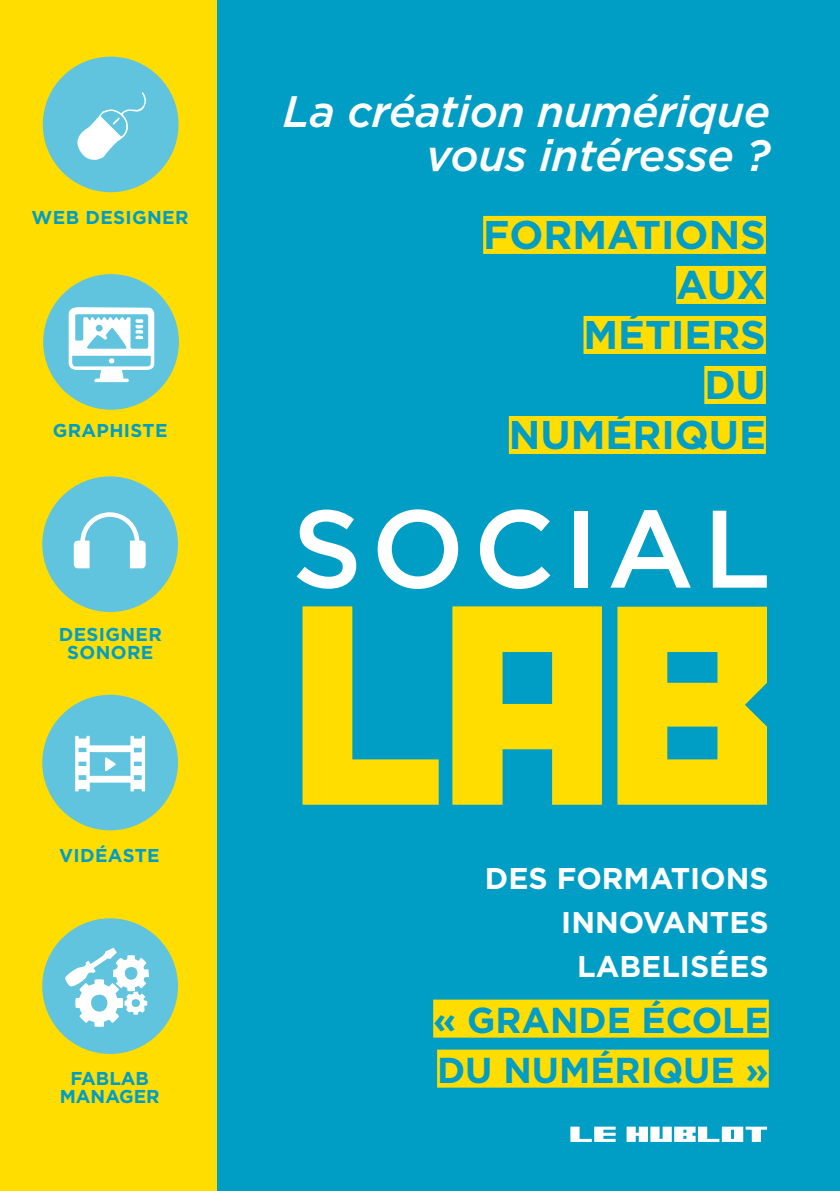
<style>
.page{position:relative;width:840px;height:1191px;background:#fff}
.page>*{position:absolute;margin:0;border:0;box-sizing:border-box;transform-origin:0 0}
.t1{font:500 110px "Gotham";letter-spacing:.08em;color:#fff}
.t2{font:italic 500 44px "Gotham";letter-spacing:-.01em;color:#fff}
.t3{font:700 40px/50px "Gotham";color:#009dc5;text-align:right}
.t4{font:700 36px "Gotham";color:#009dc5}
.t5{font:700 30px "Gotham";color:#fff}
.t6{font:700 18.6px "Gotham";letter-spacing:.02em;color:#009dc5}
.t7{font:700 18.6px "Gotham";color:#009dc5}
</style>
<div class="page">
<div style="left:0;top:0;width:220px;height:1191px;background:#fd0"></div>
<div style="left:217px;top:0;width:622px;height:1191px;background:#009dc5"></div>
<svg style="left:302px;top:606px;width:464px;height:198px;fill:#fd0"></svg>
<div style="left:483px;top:216px;width:282px;height:38px;background:#fd0"></div>
<div style="left:675px;top:266px;width:90px;height:38px;background:#fd0"></div>
<div style="left:583px;top:316px;width:182px;height:38px;background:#fd0"></div>
<div style="left:704px;top:366px;width:61px;height:38px;background:#fd0"></div>
<div style="left:508px;top:416px;width:257px;height:38px;background:#fd0"></div>
<div style="left:433px;top:999px;width:335px;height:38px;background:#fd0"></div>
<div style="left:437px;top:1049px;width:331px;height:38px;background:#fd0"></div>
<div style="left:43px;top:274px;width:136px;height:136px;background:#60c4de;border-radius:50%"></div>
<svg style="left:69px;top:307px;width:85px;height:75px"></svg>
<div style="left:42px;top:918px;width:136px;height:136px;background:#60c4de;border-radius:50%"></div>
<div style="left:43px;top:57px;width:135px;height:135px;background:#60c4de;border-radius:50%"></div>
<svg style="left:77px;top:92px;width:69px;height:68px"></svg>
<div style="left:42px;top:694px;width:136px;height:136px;background:#60c4de;border-radius:50%"></div>
<svg style="left:75px;top:736px;width:70px;height:55px"></svg>
<div style="left:42px;top:476px;width:136px;height:136px;background:#60c4de;border-radius:50%"></div>
<svg style="left:74px;top:512px;width:72px;height:56px"></svg>
<svg style="left:570px;top:1126px;width:196px;height:15px"></svg>
<svg style="left:65px;top:947px;width:84px;height:80px"></svg>
<p class="t6" style="left:32px;top:205px;width:158px">WEB DESIGNER</p>
<p class="t6" style="left:53px;top:418px;width:116px">GRAPHISTE</p>
<p class="t6" style="left:59px;top:622px;width:104px">DESIGNER</p>
<p class="t6" style="left:67px;top:640px;width:88px">SONORE</p>
<p class="t6" style="left:59px;top:843px;width:102px">VIDÉASTE</p>
<p class="t6" style="left:70px;top:1066px;width:80px">FABLAB</p>
<p class="t7" style="left:60px;top:1084px;width:101px">MANAGER</p>
<p class="t2" style="left:282px;top:83px;width:488px">La création numérique</p>
<p class="t2" style="left:426px;top:127px;width:345px">vous intéresse ?</p>
<p class="t3" style="left:483px;top:209px;width:284px">FORMATIONS</p>
<p class="t3" style="left:675px;top:259px;width:91px">AUX</p>
<p class="t3" style="left:583px;top:309px;width:184px">MÉTIERS<br>DU</p>
<p class="t3" style="left:508px;top:409px;width:258px">NUMÉRIQUE</p>
<p class="t1" style="left:292px;top:477px;width:480px">SOCIAL</p>
<p class="t5" style="left:484px;top:858px;width:285px">DES FORMATIONS</p>
<p class="t5" style="left:561px;top:902px;width:209px">INNOVANTES</p>
<p class="t5" style="left:577px;top:946px;width:193px">LABELISÉES</p>
<p class="t4" style="left:433px;top:996px;width:337px">« GRANDE ÉCOLE</p>
<p class="t4" style="left:437px;top:1046px;width:333px">DU NUMÉRIQUE »</p>
</div>
